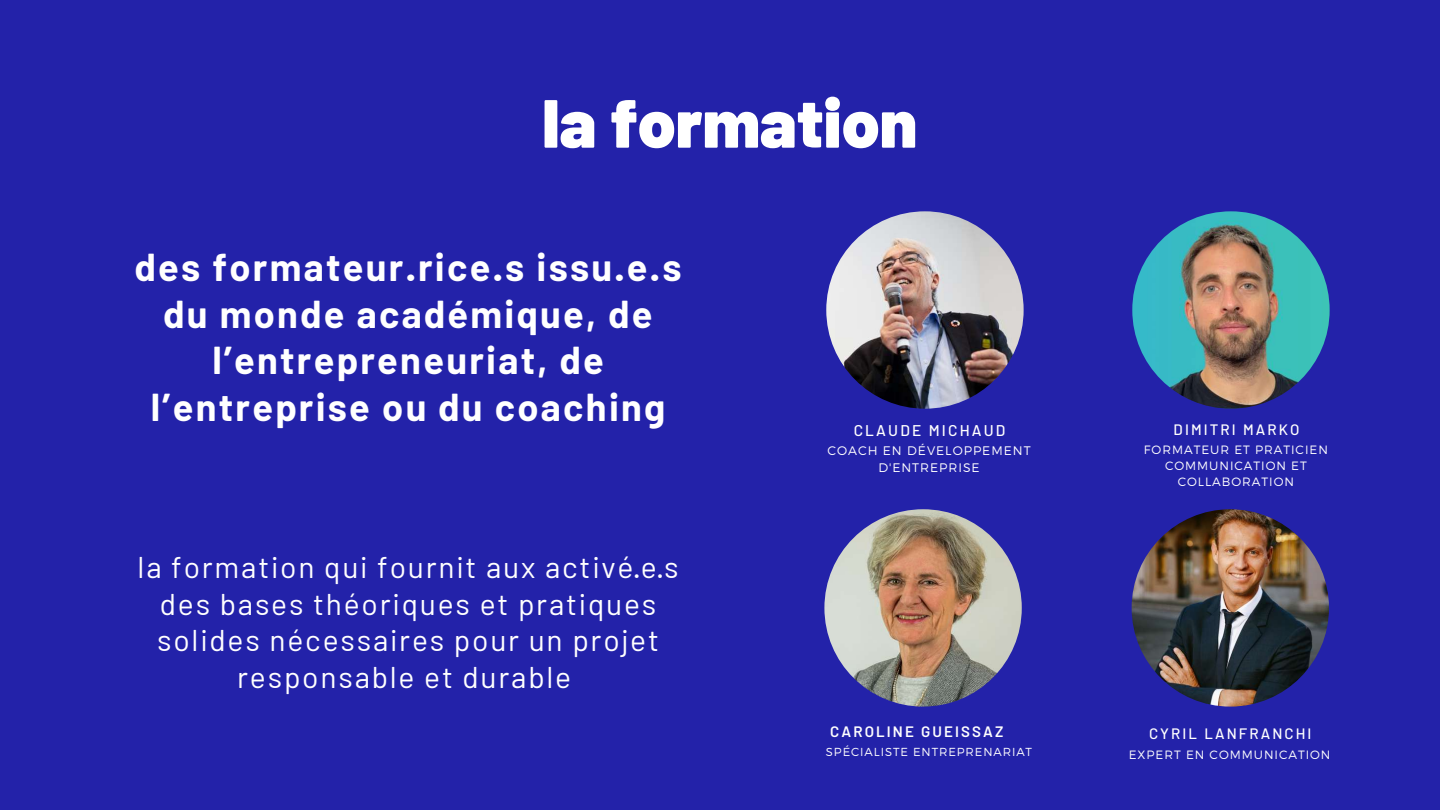
<style>
.page{position:relative;width:1440px;height:810px;background:#2322a9}
.page>*{position:absolute;margin:0;border:0;box-sizing:border-box;transform-origin:0 0}
.t1{font:900 68px "Barlow";color:#fff}
.t2{font:700 38px/46.5px "Barlow";letter-spacing:.06em;color:#fff;text-align:center}
.t3{font:30px/36.8px "Barlow";letter-spacing:.06em;color:#fff;text-align:center}
.t4{font:500 15.5px "Barlow";letter-spacing:.14em;color:#fff}
.t5{font:500 15.1px "Barlow";letter-spacing:.14em;color:#fff}
.t6{font:600 15.1px "Barlow";letter-spacing:.14em;color:#fff}
.t7{font:300 12.4px/16.9px "Montserrat";letter-spacing:.08em;color:#fff;text-align:center}
.t8{font:300 12px/16.1px "Montserrat";letter-spacing:.08em;color:#fff;text-align:center}
.t9{font:300 11.6px "Montserrat";letter-spacing:.08em;color:#fff}
</style>
<div class="page">
<img style="left:1132px;top:211px;width:198px;height:198px;border-radius:50%">
<img style="left:824px;top:509px;width:198px;height:198px;border-radius:50%">
<img style="left:826px;top:211px;width:198px;height:198px;border-radius:50%">
<img style="left:1132px;top:509px;width:197px;height:198px;border-radius:50%">
<h1 class="t1" style="left:542px;top:80px;width:377px">la formation</h1>
<p class="t2" style="left:135px;top:243px;width:548px">des formateur.rice.s issu.e.s du monde académique, de l’entrepreneuriat, de l’entreprise ou du coaching</p>
<p class="t3" style="left:138px;top:547px;width:543px">la formation qui fournit aux activé·e·s des bases théoriques et pratiques solides nécessaires pour un projet responsable et durable</p>
<p class="t4" style="left:854px;top:420px;width:153px">CLAUDE MICHAUD</p>
<p class="t7" style="left:827px;top:441px;width:205px">COACH EN DÉVELOPPEMENT<br>D'ENTREPRISE</p>
<p class="t6" style="left:830px;top:722px;width:175px">CAROLINE GUEISSAZ</p>
<p class="t9" style="left:826px;top:745px;width:208px">SPÉCIALISTE ENTREPRENARIAT</p>
<p class="t5" style="left:1174px;top:420px;width:127px">DIMITRI MARKO</p>
<p class="t8" style="left:1144px;top:441px;width:186px">FORMATEUR ET PRATICIEN<br>COMMUNICATION ET<br>COLLABORATION</p>
<p class="t5" style="left:1149px;top:724px;width:164px">CYRIL LANFRANCHI</p>
<p class="t8" style="left:1129px;top:746px;width:203px">EXPERT EN COMMUNICATION</p>
</div>
